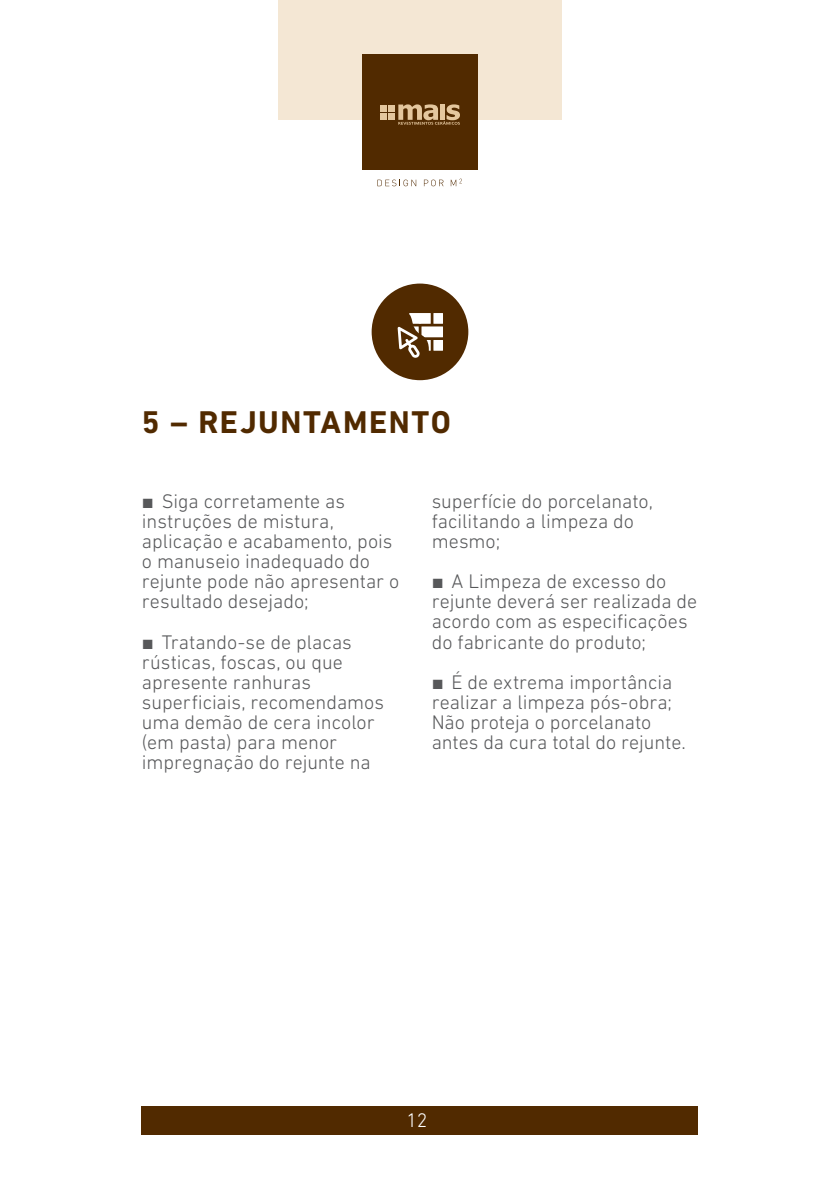
<style>
.page{position:relative;width:840px;height:1191px;background:#fff}
.page>*{position:absolute;margin:0;border:0;box-sizing:border-box;transform-origin:0 0}
.t1{font:700 32px "DIN Next LT Pro";letter-spacing:.05em;color:#512a00}
.t2{font:300 20px/20px "DIN Next LT Pro";color:#57585a}
.t3{font:300 20px "DIN Next LT Pro";color:#fff}
.s1{font-family:"Arial";font-weight:900}
</style>
<div class="page">
<div style="left:278px;top:0;width:283px;height:120px;background:#f4e7d4"></div>
<div style="left:142px;top:1106px;width:555px;height:28px;background:#512a00"></div>
<div style="left:362px;top:54px;width:115px;height:116px;background:#512a00"></div>
<div style="left:380px;top:113px;width:7px;height:7px;background:#e4c79e"></div>
<div style="left:380px;top:104px;width:7px;height:7px;background:#e4c79e"></div>
<div style="left:388px;top:113px;width:7px;height:7px;background:#e4c79e"></div>
<div style="left:388px;top:104px;width:7px;height:7px;background:#e4c79e"></div>
<svg style="left:398px;top:104px;width:61px;height:21px"></svg>
<svg style="left:377px;top:180px;width:39px;height:6px"></svg>
<svg style="left:423px;top:180px;width:20px;height:6px"></svg>
<svg style="left:450px;top:179px;width:11px;height:7px"></svg>
<div style="left:371px;top:283px;width:97px;height:97px;background:#512a00;border-radius:50%"></div>
<svg style="left:397px;top:313px;width:46px;height:45px"></svg>
<h1 class="t1" style="left:142px;top:403px;width:310px">5 – REJUNTAMENTO</h1>
<p class="t2" style="left:142px;top:491px;width:259px"><span class="s1">■</span> Siga corretamente as instruções de mistura, aplicação e acabamento, pois o manuseio inadequado do rejunte pode não apresentar o resultado desejado;</p>
<p class="t2" style="left:142px;top:631px;width:243px"><span class="s1">■</span> Tratando-se de placas rústicas, foscas, ou que apresente ranhuras superficiais, recomendamos uma demão de cera incolor (em pasta) para menor impregnação do rejunte na</p>
<p class="t2" style="left:431px;top:491px;width:223px">superfície do porcelanato, facilitando a limpeza do mesmo;</p>
<p class="t2" style="left:431px;top:571px;width:267px"><span class="s1">■</span> A Limpeza de excesso do rejunte deverá ser realizada de acordo com as especificações do fabricante do produto;</p>
<p class="t2" style="left:431px;top:671px;width:255px"><span class="s1">■</span> É de extrema importância realizar a limpeza pós-obra;<br>Não proteja o porcelanato antes da cura total do rejunte.</p>
<p class="t3" style="left:406px;top:1108px;width:23px">12</p>
</div>
